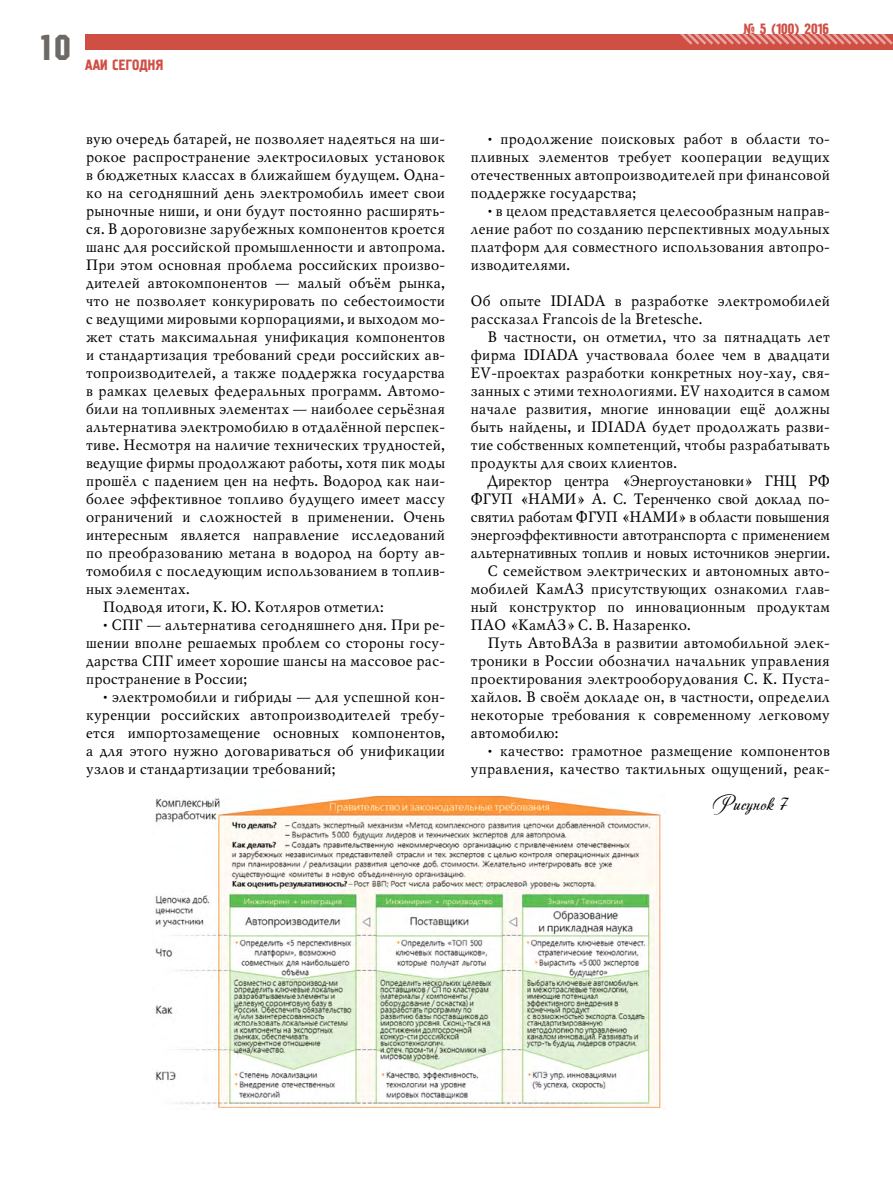
<style>
.page{position:relative;width:893px;height:1191px;background:#fff}
.page>*{position:absolute;margin:0;border:0;box-sizing:border-box;transform-origin:0 0}
.t1{font:36px "Machine C";color:#6c6966}
.t2{font:21px "Andantinoscript";color:#000}
.t3{font:15px/18px "Mysl C";color:#000;text-align:justify}
.t4{font:15px "Mysl C";letter-spacing:-.02em;color:#000}
.t5{font:15px "Pollock 1 C";color:#d04f45}
</style>
<div class="page">
<div style="left:85px;top:34px;width:808px;height:16px;background:#d04f45"></div>
<svg style="left:680px;top:34px;width:213px;height:11px"></svg>
<img style="left:155px;top:795px;width:507px;height:314px">
<h1 class="t1" style="left:38px;top:27px;width:34px">10</h1>
<p class="t5" style="left:85px;top:56px;width:80px">ААИ се годня</p>
<p class="t3" style="left:85px;top:130px;width:361px">вую очередь батарей, не позволяет надеяться на ши-</p>
<p class="t3" style="left:85px;top:148px;width:361px">рокое распространение электросиловых установок</p>
<p class="t3" style="left:85px;top:166px;width:361px">в бюджетных классах в ближайшем будущем. Одна-</p>
<p class="t3" style="left:85px;top:184px;width:361px">ко на сегодняшний день электромобиль имеет свои</p>
<p class="t3" style="left:85px;top:202px;width:361px">рыночные ниши, и они будут постоянно расширять-</p>
<p class="t3" style="left:85px;top:220px;width:361px">ся. В дороговизне зарубежных компонентов кроется</p>
<p class="t3" style="left:85px;top:238px;width:361px">шанс для российской промышленности и автопрома.</p>
<p class="t3" style="left:85px;top:256px;width:361px">При этом основная проблема российских произво-</p>
<p class="t3" style="left:85px;top:274px;width:361px">дителей автокомпонентов — малый объём рынка,</p>
<p class="t3" style="left:85px;top:292px;width:361px">что не позволяет конкурировать по себестоимости</p>
<p class="t3" style="left:85px;top:310px;width:361px">с ведущими мировыми корпорациями, и выходом мо-</p>
<p class="t3" style="left:85px;top:328px;width:361px">жет стать максимальная унификация компонентов</p>
<p class="t3" style="left:85px;top:346px;width:361px">и стандартизация требований среди российских ав-</p>
<p class="t3" style="left:85px;top:364px;width:361px">топроизводителей, а также поддержка государства</p>
<p class="t3" style="left:85px;top:382px;width:361px">в рамках целевых федеральных программ. Автомо-</p>
<p class="t3" style="left:85px;top:400px;width:361px">били на топливных элементах — наиболее серьёзная</p>
<p class="t3" style="left:85px;top:418px;width:361px">альтернатива электромобилю в отдалённой перспек-</p>
<p class="t3" style="left:85px;top:436px;width:361px">тиве. Несмотря на наличие технических трудностей,</p>
<p class="t3" style="left:85px;top:454px;width:361px">ведущие фирмы продолжают работы, хотя пик моды</p>
<p class="t3" style="left:85px;top:472px;width:361px">прошёл с падением цен на нефть. Водород как наи-</p>
<p class="t3" style="left:85px;top:490px;width:361px">более эффективное топливо будущего имеет массу</p>
<p class="t3" style="left:85px;top:508px;width:361px">ограничений и сложностей в применении. Очень</p>
<p class="t3" style="left:85px;top:526px;width:361px">интересным является направление исследований</p>
<p class="t3" style="left:85px;top:544px;width:361px">по преобразованию метана в водород на борту ав-</p>
<p class="t3" style="left:85px;top:562px;width:361px">томобиля с последующим использованием в топлив-</p>
<p class="t3" style="left:85px;top:580px;width:106px">ных элементах.</p>
<p class="t3" style="left:102px;top:598px;width:282px">Подводя итоги, К. Ю. Котляров отметил:</p>
<p class="t3" style="left:85px;top:616px;width:361px;text-indent:17px">• СПГ — альтернатива сегодняшнего дня. При ре&shy;шении вполне решаемых проблем со стороны госу&shy;дарства СПГ имеет хорошие шансы на массовое рас&shy;пространение в России;</p>
<p class="t3" style="left:85px;top:688px;width:361px;text-indent:17px">• электромобили и гибриды — для успешной кон&shy;куренции российских автопроизводителей требу&shy;ется импортозамещение основных компонентов, а для этого нужно договариваться об унификации узлов и стандартизации требований;</p>
<p class="t5" style="left:743px;top:21px;width:88px">№ 5 (100) 2016</p>
<p class="t3" style="left:470px;top:130px;width:361px;text-indent:17px">• продолжение поисковых работ в области то&shy;пливных элементов требует кооперации ведущих отечественных автопроизводителей при финансовой поддержке государства;</p>
<p class="t3" style="left:470px;top:202px;width:361px;text-indent:17px">• в целом представляется целесообразным направ&shy;ление работ по созданию перспективных модульных платформ для совместного использования автопро&shy;изводителями.</p>
<p class="t3" style="left:470px;top:292px;width:361px">Об опыте IDIADA в разработке электромобилей рассказал Francois de la Bretesche.</p>
<p class="t3" style="left:470px;top:328px;width:361px;text-indent:17px">В частности, он отметил, что за пятнадцать лет фирма IDIADA участвовала более чем в двадцати EV-проектах разработки конкретных ноу-хау, свя&shy;занных с этими технологиями. EV находится в самом начале развития, многие инновации ещё должны быть найдены, и IDIADA будет продолжать разви&shy;тие собственных компетенций, чтобы разрабатывать продукты для своих клиентов.</p>
<p class="t4" style="left:487px;top:473px;width:344px">Директор центра «Энергоустановки» ГНЦ РФ</p>
<p class="t4" style="left:470px;top:491px;width:361px">ФГУП «НАМИ» А. С. Теренченко свой доклад по-</p>
<p class="t4" style="left:470px;top:509px;width:361px">святил работам ФГУП «НАМИ» в области повышения</p>
<p class="t4" style="left:470px;top:527px;width:361px">энергоэффективности автотранспорта с применением</p>
<p class="t4" style="left:470px;top:545px;width:361px">альтернативных топлив и новых источников энергии.</p>
<p class="t3" style="left:487px;top:562px;width:344px">С семейством электрических и автономных авто-</p>
<p class="t3" style="left:470px;top:580px;width:361px">мобилей КамАЗ присутствующих ознакомил глав-</p>
<p class="t3" style="left:470px;top:598px;width:361px">ный конструктор по инновационным продуктам</p>
<p class="t3" style="left:470px;top:616px;width:222px">ПАО «КамАЗ» С. В. Назаренко.</p>
<p class="t3" style="left:487px;top:634px;width:344px">Путь АвтоВАЗа в развитии автомобильной элек-</p>
<p class="t3" style="left:470px;top:652px;width:361px">троники в России обозначил начальник управления</p>
<p class="t3" style="left:470px;top:670px;width:361px">проектирования электрооборудования С. К. Пуста-</p>
<p class="t3" style="left:470px;top:688px;width:361px">хайлов. В своём докладе он, в частности, определил</p>
<p class="t3" style="left:470px;top:706px;width:361px">некоторые требования к современному легковому</p>
<p class="t3" style="left:470px;top:724px;width:89px">автомобилю:</p>
<p class="t3" style="left:470px;top:742px;width:361px;text-align:right">• качество: грамотное размещение компонентов управления, качество тактильных ощущений, реак-</p>
<h2 class="t2" style="left:711px;top:789px;width:77px">Рисунок 7</h2>
</div>
